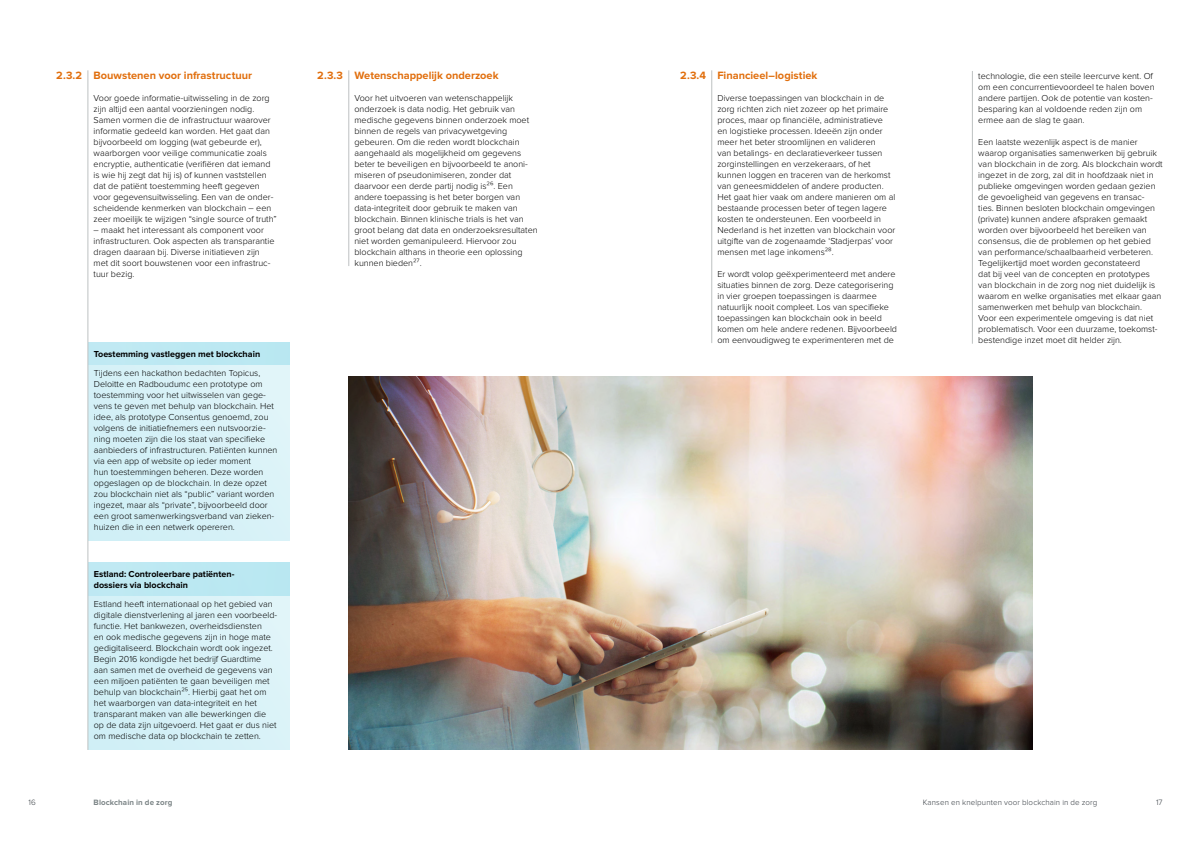
<style>
.page{position:relative;width:1191px;height:842px;background:#fff}
.page>*{position:absolute;margin:0;border:0;box-sizing:border-box;transform-origin:0 0}
.t1{font:700 11px "Proxima Nova";color:#e16f0e}
.t2{font:300 9px/11px "Proxima Nova";color:#000}
.t3{font:700 9px/11px "Proxima Nova";color:#000}
.t4{font:300 8px "Proxima Nova";letter-spacing:.015em;color:#353b41}
.t5{font:700 8px "Proxima Nova";letter-spacing:.01em;color:#7b8486}
</style>
<div class="page">
<div style="left:88px;top:343px;width:201px;height:198px;background:#d7f1f7"></div>
<div style="left:88px;top:343px;width:201px;height:22px;background:#bce8f2"></div>
<div style="left:88px;top:563px;width:201px;height:187px;background:#d7f1f7"></div>
<div style="left:88px;top:563px;width:201px;height:32px;background:#bbe8f2"></div>
<hr style="left:88px;top:70px;width:1px;height:680px;background:#bdc1c2">
<hr style="left:348px;top:70px;width:1px;height:196px;background:#bdc1c2">
<hr style="left:711px;top:70px;width:1px;height:273px;background:#bdc1c2">
<hr style="left:972px;top:71px;width:1px;height:273px;background:#bdc1c2">
<img style="left:349px;top:376px;width:683px;height:374px">
<p class="t1" style="left:94px;top:69px;width:160px">Bouwstenen voor infrastructuur</p>
<p class="t2" style="left:94px;top:93px;width:185px">Voor goede informatie-uitwisseling in de zorg zijn altijd een aantal voorzieningen nodig.<br>Samen vormen die de infrastructuur waarover informatie gedeeld kan worden. Het gaat dan bijvoorbeeld om logging (wat gebeurde er), waarborgen voor veilige communicatie zoals encryptie, authenticatie (verifiëren dat iemand is wie hij zegt dat hij is) of kunnen vaststellen dat de patiënt toestemming heeft gegeven voor gegevensuitwisseling. Een van de onder&shy;scheidende kenmerken van blockchain – een zeer moeilijk te wijzigen “single source of truth”</p>
<p class="t2" style="left:94px;top:225px;width:182px">– maakt het interessant als component voor infrastructuren. Ook aspecten als transparantie dragen daaraan bij. Diverse initiatieven zijn met dit soort bouwstenen voor een infrastruc&shy;tuur bezig.</p>
<p class="t1" style="left:354px;top:69px;width:146px">Wetenschappelijk onderzoek</p>
<p class="t2" style="left:354px;top:93px;width:185px">Voor het uitvoeren van wetenschappelijk onderzoek is data nodig. Het gebruik van medische gegevens binnen onderzoek moet binnen de regels van privacywetgeving gebeuren. Om die reden wordt blockchain aangehaald als mogelijkheid om gegevens beter te beveiligen en bijvoorbeeld te anoni&shy;miseren of pseudonimiseren, zonder dat daarvoor een derde partij nodig is²⁶. Een andere toepassing is het beter borgen van data-integriteit door gebruik te maken van blockchain. Binnen klinische trials is het van groot belang dat data en onderzoeksresultaten niet worden gemanipuleerd. Hiervoor zou blockchain althans in theorie een oplossing kunnen bieden²⁷.</p>
<p class="t1" style="left:56px;top:69px;width:28px">2.3.2</p>
<p class="t1" style="left:317px;top:69px;width:27px">2.3.3</p>
<p class="t1" style="left:680px;top:69px;width:27px">2.3.4</p>
<p class="t3" style="left:94px;top:349px;width:168px">Toestemming vastleggen met blockchain</p>
<p class="t2" style="left:94px;top:368px;width:185px">Tijdens een hackathon bedachten Topicus, Deloitte en Radboudumc een prototype om toestemming voor het uitwisselen van gege&shy;vens te geven met behulp van blockchain. Het idee, als prototype Consentus genoemd, zou volgens de initiatiefnemers een nutsvoorzie&shy;ning moeten zijn die los staat van specifieke aanbieders of infrastructuren. Patiënten kunnen via een app of website op ieder moment<br>hun toestemmingen beheren. Deze worden opgeslagen op de blockchain. In deze opzet zou blockchain niet als “public” variant worden ingezet, maar als “private”, bijvoorbeeld door een groot samenwerkingsverband van zieken&shy;huizen die in een netwerk opereren.</p>
<p class="t1" style="left:717px;top:69px;width:101px">Financieel–logistiek</p>
<p class="t2" style="left:717px;top:93px;width:179px">Diverse toepassingen van blockchain in de zorg richten zich niet zozeer op het primaire proces, maar op financiële, administratieve<br>en logistieke processen. Ideeën zijn onder meer het beter stroomlijnen en valideren<br>van betalings- en declaratieverkeer tussen zorginstellingen en verzekeraars, of het kunnen loggen en traceren van de herkomst van geneesmiddelen of andere producten.<br>Het gaat hier vaak om andere manieren om al bestaande processen beter of tegen lagere kosten te ondersteunen. Een voorbeeld in Nederland is het inzetten van blockchain voor uitgifte van de zogenaamde ‘Stadjerpas’ voor mensen met lage inkomens²⁸.</p>
<p class="t2" style="left:717px;top:269px;width:181px">Er wordt volop geëxperimenteerd met andere situaties binnen de zorg. Deze categorisering in vier groepen toepassingen is daarmee natuurlijk nooit compleet. Los van specifieke toepassingen kan blockchain ook in beeld komen om hele andere redenen. Bijvoorbeeld om eenvoudigweg te experimenteren met de</p>
<p class="t3" style="left:94px;top:569px;width:142px">Estland: Controleerbare patiënten&shy;dossiers via blockchain</p>
<p class="t2" style="left:94px;top:599px;width:185px">Estland heeft internationaal op het gebied van digitale dienstverlening al jaren een voorbeeld&shy;functie. Het bankwezen, overheidsdiensten<br>en ook medische gegevens zijn in hoge mate gedigitaliseerd. Blockchain wordt ook ingezet.<br>Begin 2016 kondigde het bedrijf Guardtime aan samen met de overheid de gegevens van een miljoen patiënten te gaan beveiligen met behulp van blockchain²⁵. Hierbij gaat het om het waarborgen van data-integriteit en het transparant maken van alle bewerkingen die op de data zijn uitgevoerd. Het gaat er dus niet om medische data op blockchain te zetten.</p>
<p class="t2" style="left:978px;top:71px;width:178px">technologie, die een steile leercurve kent. Of om een concurrentievoordeel te halen boven andere partijen. Ook de potentie van kosten&shy;besparing kan al voldoende reden zijn om ermee aan de slag te gaan.</p>
<p class="t2" style="left:978px;top:137px;width:186px">Een laatste wezenlijk aspect is de manier waarop organisaties samenwerken bij gebruik van blockchain in de zorg. Als blockchain wordt ingezet in de zorg, zal dit in hoofdzaak niet in publieke omgevingen worden gedaan gezien de gevoeligheid van gegevens en transac-<br>ties. Binnen besloten blockchain omgevingen (private) kunnen andere afspraken gemaakt worden over bijvoorbeeld het bereiken van consensus, die de problemen op het gebied van performance/schaalbaarheid verbeteren.<br>Tegelijkertijd moet worden geconstateerd<br>dat bij veel van de concepten en prototypes van blockchain in de zorg nog niet duidelijk is waarom en welke organisaties met elkaar gaan samenwerken met behulp van blockchain.<br>Voor een experimentele omgeving is dat niet problematisch. Voor een duurzame, toekomst&shy;bestendige inzet moet dit helder zijn.</p>
<p class="t4" style="left:28px;top:799px;width:9px">16</p>
<p class="t5" style="left:94px;top:798px;width:80px">Blockchain in de zorg</p>
<p class="t4" style="left:1156px;top:799px;width:8px">17</p>
<p class="t4" style="left:922px;top:799px;width:176px">Kansen en knelpunten voor blockchain in de zorg</p>
</div>
